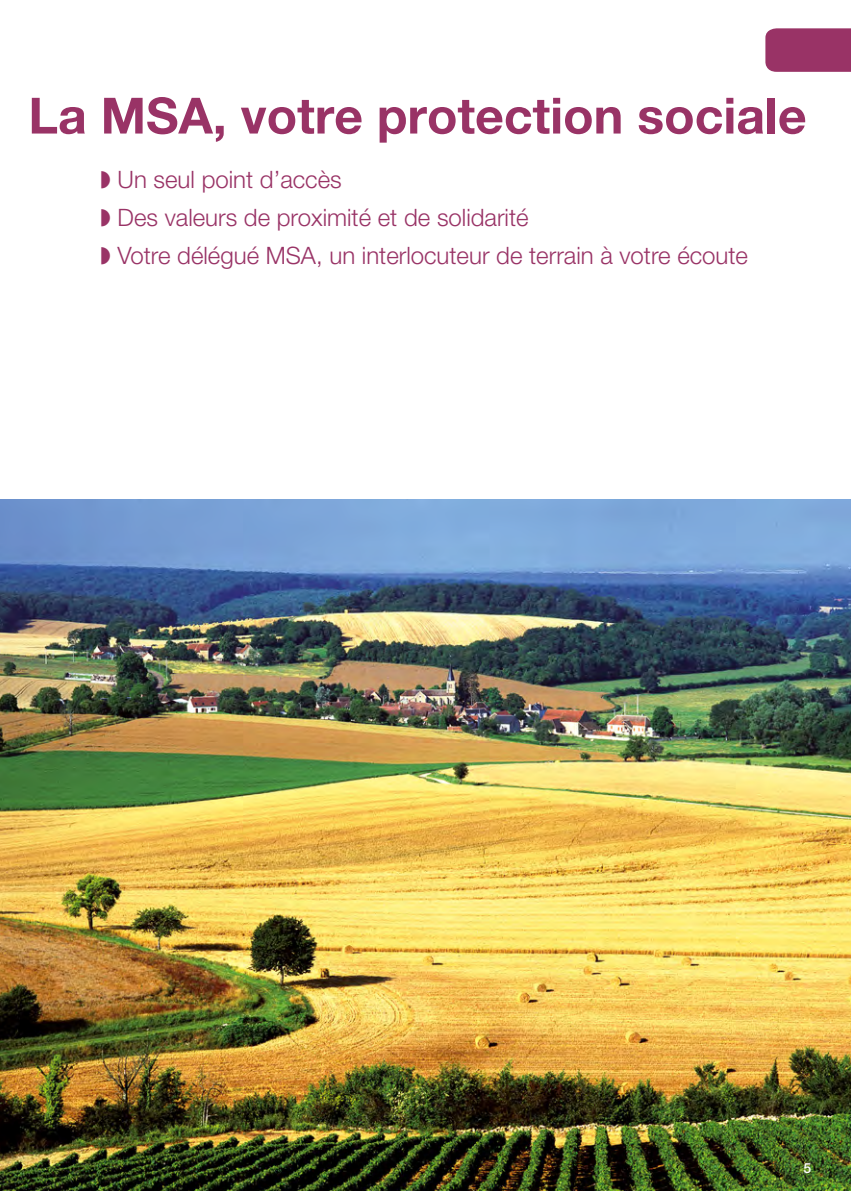
<style>
.page{position:relative;width:851px;height:1191px;background:#fff}
.page>*{position:absolute;margin:0;border:0;box-sizing:border-box;transform-origin:0 0}
.Titre{font:700 50px "Helvetica Neue LT Pro";color:#936}
.Titre-2{font:300 24px "Helvetica Neue LT Pro";color:#936}
.Texte_CourantDemiLune{font:500 14px "Helvetica Neue LT Pro";color:#fff}
</style>
<div class="page">
<img style="left:0;top:499px;width:850px;height:692px">
<div style="left:765px;top:28px;width:85px;height:44px;background:#936"></div>
<p class="Titre" style="left:28px;top:85px;width:779px">La MSA, votre protection sociale</p>
<p class="Titre-2" style="left:100px;top:164px;width:243px">◗ Un seul point d’accès</p>
<p class="Titre-2" style="left:100px;top:202px;width:429px">◗ Des valeurs de proximité et de solidarité</p>
<p class="Titre-2" style="left:100px;top:240px;width:649px">◗ Votre délégué MSA, un interlocuteur de terrain à votre écoute</p>
<p class="Texte_CourantDemiLune" style="left:803px;top:1159px;width:9px">5</p>
</div>
